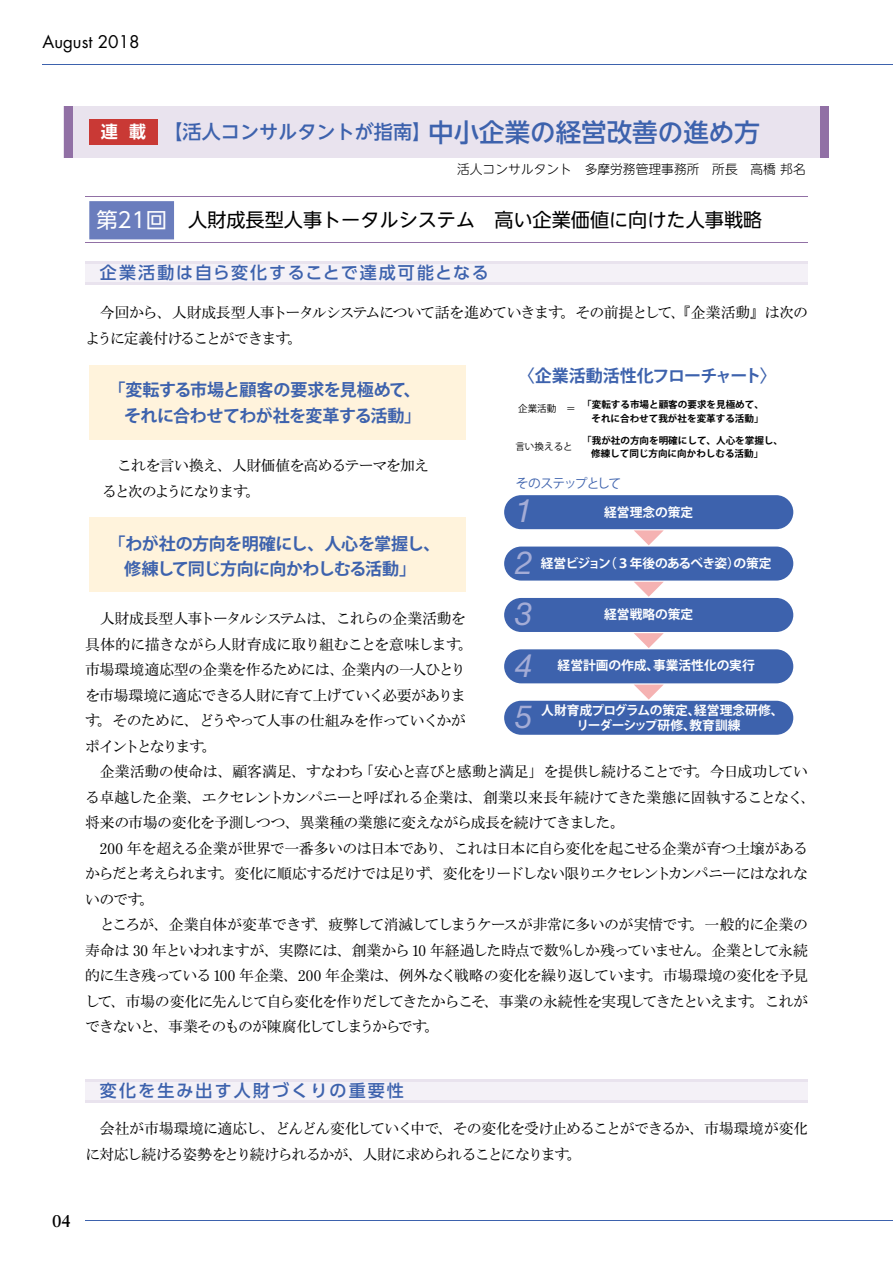
<style>
.page{position:relative;width:893px;height:1263px;background:#fff}
.page>*{position:absolute;margin:0;border:0;box-sizing:border-box;transform-origin:0 0}
.t1{font:italic 31.95px "Helvetica Neue LT Std";color:#a4acd6}
.t2{font:19.2px "UD Shin Go NT Pro";color:#000}
.t3{font:500 19.2px "UD Shin Go NT Pro";color:#3d62ad}
.t4{font:700 16.95px/25.5px "Koz Go Pro";letter-spacing:-.03em;color:#3d62ad;text-align:right}
.t5{font:500 16.95px "UD Shin Go Pro";letter-spacing:.125em;color:#3d62ad}
.t6{font:700 16.95px "Koz Go Pr 6 N";letter-spacing:-.04em;color:#3d62ad}
.t7{font:16.95px "Futura Std";color:#000}
.t8{font:700 16.95px "Sabon LT Std";color:#000}
.t9{font:500 14.85px/25.5px "Ro H Mincho Pro";letter-spacing:-.05em;color:#000}
.t10{font:700 12.75px/14.9px "Koz Go Pr 6 N";color:#fff}
.t11{font:300 12.75px "UD Shin M Go Pro";color:#000}
.t12{font:700 12.75px "Koz Go Pr 6 N";letter-spacing:-.05em;color:#fff}
.t13{font:12.75px "Koz Go Pr 6 N";letter-spacing:-.09em;color:#3d62ad}
.t14{font:700 9.6px/13.8px "Koz Go Pr 6 N";color:#000;text-align:right}
.t15{font:9.6px "Koz Go Pr 6 N";color:#000}
.s1{font-family:"UD Shin Go NT Pro De";font-weight:700;font-size:16.95px;color:#fff}
.s2{font-size:25.5px}
.s3{font-size:21.3px;color:#fff}
</style>
<div class="page">
<hr style="left:85px;top:196px;width:723px;height:1px;background:#9170a5">
<hr style="left:85px;top:242px;width:723px;height:1px;background:#9170a5">
<div style="left:64px;top:106px;width:765px;height:51px;background:#e9e3ee"></div>
<div style="left:64px;top:106px;width:8px;height:51px;background:#9170a5"></div>
<div style="left:821px;top:106px;width:8px;height:51px;background:#9170a5"></div>
<div style="left:90px;top:366px;width:376px;height:74px;background:#fff3dc"></div>
<div style="left:90px;top:518px;width:376px;height:74px;background:#fff3dc"></div>
<div style="left:89px;top:201px;width:85px;height:38px;background:#6a7dbd"></div>
<div style="left:90px;top:119px;width:68px;height:26px;background:#c93935"></div>
<div style="left:85px;top:262px;width:723px;height:23px;background:linear-gradient(to right,#eeeaf2,#efeaf2)"></div>
<div style="left:85px;top:265px;width:723px;height:17px;background:#f4f1f7"></div>
<div style="left:85px;top:1079px;width:723px;height:23px;background:linear-gradient(to right,#eeeaf2,#efeaf2)"></div>
<div style="left:85px;top:1082px;width:723px;height:17px;background:#f4f1f7"></div>
<div style="left:504px;top:701px;width:289px;height:34px;background:#3d62ad;border-radius:17px"></div>
<div style="left:504px;top:649px;width:289px;height:34px;background:#3d62ad;border-radius:17px"></div>
<div style="left:504px;top:598px;width:289px;height:34px;background:#3d62ad;border-radius:17px"></div>
<div style="left:504px;top:546px;width:289px;height:35px;background:#3d62ad;border-radius:17px"></div>
<div style="left:504px;top:495px;width:289px;height:34px;background:#3d62ad;border-radius:17px"></div>
<svg style="left:634px;top:530px;width:30px;height:15px"></svg>
<svg style="left:634px;top:582px;width:30px;height:15px"></svg>
<svg style="left:634px;top:633px;width:30px;height:15px"></svg>
<svg style="left:634px;top:684px;width:30px;height:15px"></svg>
<hr style="left:43px;top:64px;width:850px;height:1px;background:#3d62ad">
<hr style="left:85px;top:1220px;width:808px;height:1px;background:#3d62ad">
<p class="t7" style="left:43px;top:31px;width:99px">August 2018</p>
<p class="t3" style="left:101px;top:116px;width:660px"><span class="s1">連 載</span> 【活人コンサルタントが指南】<span class="s2">中小企業の経営改善の進め方</span></p>
<p class="t11" style="left:457px;top:159px;width:350px">活人コンサルタント　多摩労務管理事務所　所長　高橋 邦名</p>
<p class="t2" style="left:96px;top:204px;width:667px"><span class="s3">第21回</span> 人財成長型人事トータルシステム　高い企業価値に向けた人事戦略</p>
<p class="t5" style="left:100px;top:259px;width:391px">企業活動は自ら変化することで達成可能となる</p>
<p class="t9" style="left:85px;top:301px;width:724px;text-indent:15px">今回から、人財成長型人事トータルシステムについて話を進めていきます。その前提として、『企業活動』は次のように定義付けることができます。</p>
<p class="t4" style="left:108px;top:378px;width:314px">「変転する市場と顧客の要求を見極めて、それに合わせてわが社を変革する活動」</p>
<p class="t9" style="left:102px;top:454px;width:328px;text-indent:15px">これを言い換え、人財価値を高めるテーマを加えると次のようになります。</p>
<p class="t4" style="left:108px;top:532px;width:334px;text-align:center">「わが社の方向を明確にし、人心を掌握し、修練して同じ方向に向かわしむる活動」</p>
<p class="t9" style="left:85px;top:607px;width:390px;text-indent:15px">人財成長型人事トータルシステムは、これらの企業活動を具体的に描きながら人財育成に取り組むことを意味します。市場環境適応型の企業を作るためには、企業内の一人ひとりを市場環境に適応できる人財に育て上げていく必要があります。そのために、どうやって人事の仕組みを作っていくかがポイントとなります。</p>
<p class="t9" style="left:85px;top:760px;width:732px;text-indent:15px">企業活動の使命は、顧客満足、すなわち「安心と喜びと感動と満足」を提供し続けることです。今日成功している卓越した企業、エクセレントカンパニーと呼ばれる企業は、創業以来長年続けてきた業態に固執することなく、将来の市場の変化を予測しつつ、異業種の業態に変えながら成長を続けてきました。</p>
<p class="t9" style="left:85px;top:836px;width:724px;text-align:justify;text-indent:15px">200 年を超える企業が世界で一番多いのは日本であり、これは日本に自ら変化を起こせる企業が育つ土壌があるからだと考えられます。変化に順応するだけでは足りず、変化をリードしない限りエクセレントカンパニーにはなれないのです。</p>
<p class="t9" style="left:85px;top:913px;width:724px;text-align:justify;text-indent:15px">ところが、企業自体が変革できず、疲弊して消滅してしまうケースが非常に多いのが実情です。一般的に企業の寿命は 30 年といわれますが、実際には、創業から 10 年経過した時点で数％しか残っていません。企業として永続的に生き残っている 100 年企業、200 年企業は、例外なく戦略の変化を繰り返しています。市場環境の変化を予見して、市場の変化に先んじて自ら変化を作りだしてきたからこそ、事業の永続性を実現してきたといえます。これができないと、事業そのものが陳腐化してしまうからです。</p>
<p class="t6" style="left:518px;top:366px;width:261px">〈企業活動活性化フローチャート〉</p>
<p class="t14" style="left:582px;top:398px;width:183px">「変転する市場と顧客の要求を見極めて、それに合わせて我が社を変革する活動」</p>
<p class="t15" style="left:518px;top:403px;width:59px">企業活動　＝</p>
<p class="t14" style="left:591px;top:433px;width:193px;text-align:left;text-indent:-9px">「我が社の方向を明確にして、人心を掌握し、修練して同じ方向に向かわしむる活動」</p>
<p class="t15" style="left:515px;top:441px;width:59px">言い換えると</p>
<p class="t13" style="left:516px;top:477px;width:107px">そのステップとして</p>
<h1 class="t1" style="left:515px;top:492px;width:19px">1</h1>
<p class="t10" style="left:604px;top:505px;width:91px">経営理念の策定</p>
<p class="t12" style="left:541px;top:556px;width:232px">経営ビジョン（３年後のあるべき姿）の策定</p>
<p class="t10" style="left:604px;top:607px;width:91px">経営戦略の策定</p>
<p class="t10" style="left:558px;top:659px;width:199px">経営計画の作成、事業活性化の実行</p>
<p class="t10" style="left:576px;top:703px;width:209px;text-indent:-35px">人財育成プログラムの策定、経営理念研修、リーダーシップ研修、教育訓練</p>
<h1 class="t1" style="left:515px;top:543px;width:19px">2</h1>
<h1 class="t1" style="left:515px;top:595px;width:19px">3</h1>
<h1 class="t1" style="left:515px;top:646px;width:19px">4</h1>
<h1 class="t1" style="left:515px;top:698px;width:19px">5</h1>
<p class="t5" style="left:100px;top:1076px;width:306px">変化を生み出す人財づくりの重要性</p>
<p class="t9" style="left:85px;top:1117px;width:724px;text-indent:15px">会社が市場環境に適応し、どんどん変化していく中で、その変化を受け止めることができるか、市場環境が変化に対応し続ける姿勢をとり続けられるかが、人財に求められることになります。</p>
<p class="t8" style="left:52px;top:1211px;width:20px">04</p>
</div>
